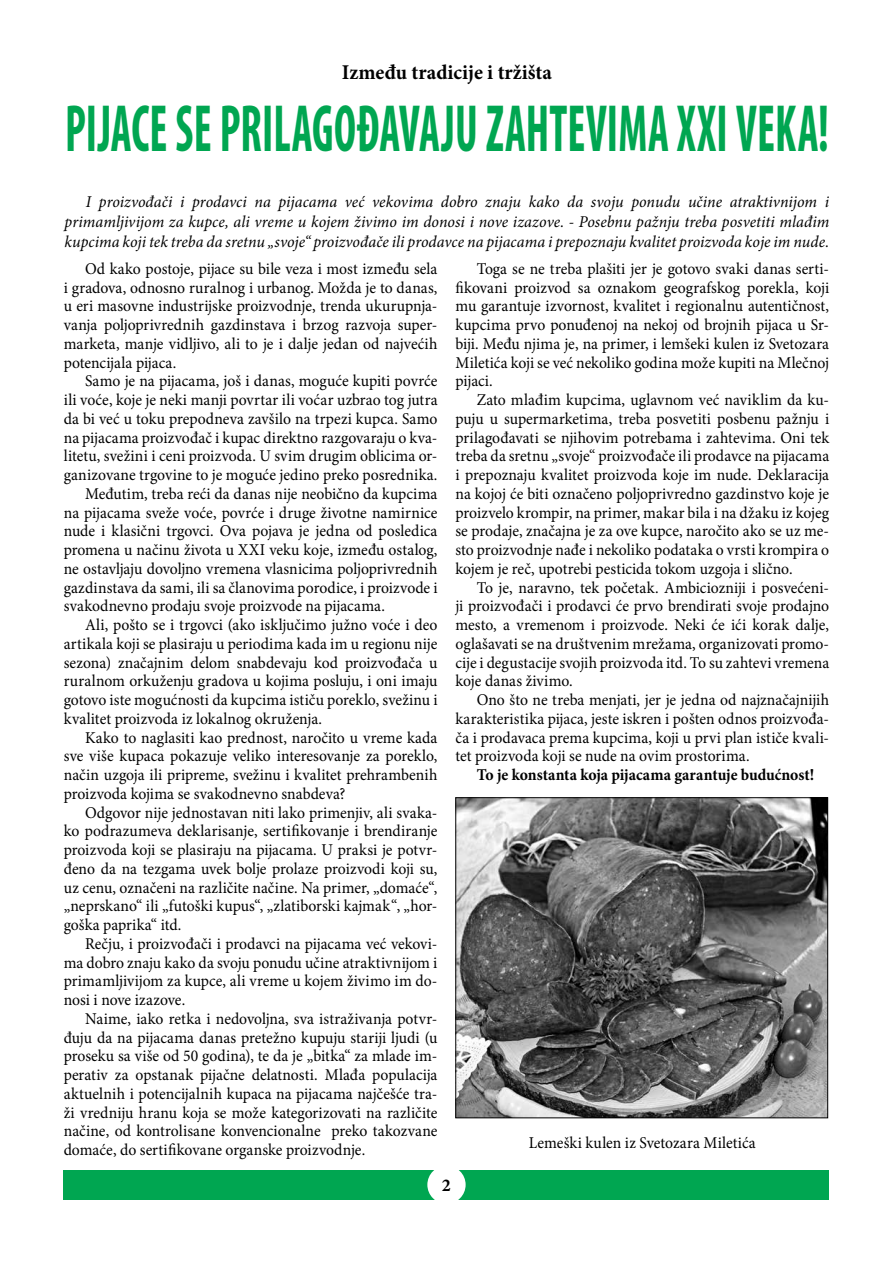
<style>
.page{position:relative;width:893px;height:1263px;background:#fff}
.page>*{position:absolute;margin:0;border:0;box-sizing:border-box;transform-origin:0 0}
.t1{font:700 condensed 67.2px "Myriad Pro";letter-spacing:.005em;color:#00a651;scale:.68 1}
.t2{font:700 21px "Minion Pro";color:#000}
.t3{font:700 18px "Minion Pro";color:#000}
.t4{font:16.5px/18.8px "Minion Pro";color:#000;text-align:justify;scale:.95 1}
.t5{font:italic 16.5px/19.8px "Minion Pro";color:#000;text-align:justify}
.t6{font:700 16.5px "Minion Pro";letter-spacing:-.005em;color:#000;scale:.95 1}
</style>
<div class="page">
<img style="left:457px;top:799px;width:369px;height:317px">
<div style="left:455px;top:797px;width:373px;height:321px;border:1px solid #000"></div>
<div style="left:64px;top:1170px;width:765px;height:29px;background:#00a651"></div>
<div style="left:427px;top:1165px;width:39px;height:39px;background:#fff;border-radius:50%"></div>
<p class="t2" style="left:342px;top:58px;width:212px">Između tradicije i tržišta</p>
<h1 class="t1" style="left:65px;top:92px;width:1125px">PIJACE SE PRILAGOĐAVAJU ZAHTEVIMA XXI VEKA!</h1>
<p class="t5" style="left:65px;top:192px;width:766px;text-indent:21px">I proizvođači i prodavci na pijacama već vekovima dobro znaju kako da svoju ponudu učine atraktivnijom i primamljivijom za kupce, ali vreme u kojem živimo im donosi i nove izazove. - Posebnu pažnju treba posvetiti mlađim kupcima koji tek treba da sretnu „svoje“ proizvođače ili prodavce na pijacama i prepoznaju kvalitet proizvoda koje im nude.</p>
<p class="t4" style="left:64px;top:259px;width:395px;text-indent:21px">Od kako postoje, pijace su bile veza i most između sela i gradova, odnosno ruralnog i urbanog. Možda je to danas, u eri masovne industrijske proizvodnje, trenda ukurupnja&shy;vanja poljoprivrednih gazdinstava i brzog razvoja super&shy;marketa, manje vidljivo, ali to je i dalje jedan od najvećih potencijala pijaca.</p>
<p class="t4" style="left:85px;top:372px;width:372px">Samo je na pijacama, još i danas, moguće kupiti povrće</p>
<p class="t4" style="left:64px;top:390px;width:395px">ili voće, koje je neki manji povrtar ili voćar uzbrao tog jutra</p>
<p class="t4" style="left:64px;top:409px;width:395px">da bi već u toku prepodneva zavšilo na trpezi kupca. Samo</p>
<p class="t4" style="left:64px;top:428px;width:395px">na pijacama proizvođač i kupac direktno razgovaraju o kva-</p>
<p class="t4" style="left:64px;top:447px;width:395px">litetu, svežini i ceni proizvoda. U svim drugim oblicima or-</p>
<p class="t4" style="left:64px;top:465px;width:395px">ganizovane trgovine to je moguće jedino preko posrednika.</p>
<p class="t4" style="left:85px;top:484px;width:372px">Međutim, treba reći da danas nije neobično da kupcima</p>
<p class="t4" style="left:64px;top:503px;width:395px">na pijacama sveže voće, povrće i druge životne namirnice</p>
<p class="t4" style="left:64px;top:522px;width:395px">nude i klasični trgovci. Ova pojava je jedna od posledica</p>
<p class="t4" style="left:64px;top:540px;width:395px">promena u načinu života u XXI veku koje, između ostalog,</p>
<p class="t4" style="left:64px;top:559px;width:395px">ne ostavljaju dovoljno vremena vlasnicima poljoprivrednih</p>
<p class="t4" style="left:64px;top:578px;width:395px">gazdinstava da sami, ili sa članovima porodice, i proizvode i</p>
<p class="t4" style="left:64px;top:597px;width:340px">svakodnevno prodaju svoje proizvode na pijacama.</p>
<p class="t4" style="left:85px;top:615px;width:372px">Ali, pošto se i trgovci (ako isključimo južno voće i deo</p>
<p class="t4" style="left:64px;top:634px;width:395px">artikala koji se plasiraju u periodima kada im u regionu nije</p>
<p class="t4" style="left:64px;top:653px;width:395px">sezona) značajnim delom snabdevaju kod proizvođača u</p>
<p class="t4" style="left:64px;top:672px;width:395px">ruralnom orkuženju gradova u kojima posluju, i oni imaju</p>
<p class="t4" style="left:64px;top:690px;width:395px">gotovo iste mogućnosti da kupcima ističu poreklo, svežinu i</p>
<p class="t4" style="left:64px;top:709px;width:273px">kvalitet proizvoda iz lokalnog okruženja.</p>
<p class="t4" style="left:85px;top:728px;width:373px">Kako to naglasiti kao prednost, naročito u vreme kada</p>
<p class="t4" style="left:64px;top:747px;width:395px">sve više kupaca pokazuje veliko interesovanje za poreklo,</p>
<p class="t4" style="left:64px;top:765px;width:395px">način uzgoja ili pripreme, svežinu i kvalitet prehrambenih</p>
<p class="t4" style="left:64px;top:784px;width:298px">proizvoda kojima se svakodnevno snabdeva?</p>
<p class="t4" style="left:85px;top:803px;width:372px">Odgovor nije jednostavan niti lako primenjiv, ali svaka-</p>
<p class="t4" style="left:64px;top:822px;width:395px">ko podrazumeva deklarisanje, sertifikovanje i brendiranje</p>
<p class="t4" style="left:64px;top:840px;width:395px">proizvoda koji se plasiraju na pijacama. U praksi je potvr-</p>
<p class="t4" style="left:64px;top:859px;width:395px">đeno da na tezgama uvek bolje prolaze proizvodi koji su,</p>
<p class="t4" style="left:64px;top:878px;width:395px">uz cenu, označeni na različite načine. Na primer, „domaće“,</p>
<p class="t4" style="left:64px;top:897px;width:395px">„neprskano“ ili „futoški kupus“, „zlatiborski kajmak“, „hor-</p>
<p class="t4" style="left:64px;top:915px;width:125px">goška paprika“ itd.</p>
<p class="t4" style="left:85px;top:934px;width:372px">Rečju, i proizvođači i prodavci na pijacama već vekovi-</p>
<p class="t4" style="left:64px;top:953px;width:395px">ma dobro znaju kako da svoju ponudu učine atraktivnijom i</p>
<p class="t4" style="left:64px;top:972px;width:395px">primamljivijom za kupce, ali vreme u kojem živimo im do-</p>
<p class="t4" style="left:64px;top:990px;width:129px">nosi i nove izazove.</p>
<p class="t4" style="left:85px;top:1009px;width:372px">Naime, iako retka i nedovoljna, sva istraživanja potvr-</p>
<p class="t4" style="left:64px;top:1028px;width:395px">đuju da na pijacama danas pretežno kupuju stariji ljudi (u</p>
<p class="t4" style="left:64px;top:1047px;width:395px">proseku sa više od 50 godina), te da je „bitka“ za mlade im-</p>
<p class="t4" style="left:64px;top:1065px;width:395px">perativ za opstanak pijačne delatnosti. Mlađa populacija</p>
<p class="t4" style="left:64px;top:1084px;width:395px">aktuelnih i potencijalnih kupaca na pijacama najčešće tra-</p>
<p class="t4" style="left:64px;top:1103px;width:395px">ži vredniju hranu koja se može kategorizovati na različite</p>
<p class="t4" style="left:64px;top:1122px;width:395px">načine, od kontrolisane konvencionalne preko takozvane</p>
<p class="t4" style="left:64px;top:1140px;width:319px">domaće, do sertifikovane organske proizvodnje.</p>
<p class="t4" style="left:455px;top:259px;width:395px;text-indent:21px">Toga se ne treba plašiti jer je gotovo svaki danas serti&shy;fikovani proizvod sa oznakom geografskog porekla, koji mu garantuje izvornost, kvalitet i regionalnu autentičnost, kupcima prvo ponuđenoj na nekoj od brojnih pijaca u Sr&shy;biji. Među njima je, na primer, i lemšeki kulen iz Svetozara Miletića koji se već nekoliko godina može kupiti na Mlečnoj pijaci.</p>
<p class="t4" style="left:455px;top:390px;width:395px;text-indent:21px">Zato mlađim kupcima, uglavnom već naviklim da ku&shy;puju u supermarketima, treba posvetiti posbenu pažnju i prilagođavati se njihovim potrebama i zahtevima. Oni tek treba da sretnu „svoje“ proizvođače ili prodavce na pijacama i prepoznaju kvalitet proizvoda koje im nude. Deklaracija na kojoj će biti označeno poljoprivredno gazdinstvo koje je proizvelo krompir, na primer, makar bila i na džaku iz kojeg se prodaje, značajna je za ove kupce, naročito ako se uz me&shy;sto proizvodnje nađe i nekoliko podataka o vrsti krompira o kojem je reč, upotrebi pesticida tokom uzgoja i slično.</p>
<p class="t4" style="left:455px;top:578px;width:395px;text-indent:21px">To je, naravno, tek početak. Ambiciozniji i posvećeni&shy;ji proizvođači i prodavci će prvo brendirati svoje prodajno mesto, a vremenom i proizvode. Neki će ići korak dalje, oglašavati se na društvenim mrežama, organizovati promo&shy;cije i degustacije svojih proizvoda itd. To su zahtevi vremena koje danas živimo.</p>
<p class="t4" style="left:455px;top:690px;width:395px;text-indent:21px">Ono što ne treba menjati, jer je jedna od najznačajnijih karakteristika pijaca, jeste iskren i pošten odnos proizvođa&shy;ča i prodavaca prema kupcima, koji u prvi plan ističe kvali&shy;tet proizvoda koji se nude na ovim prostorima.</p>
<p class="t6" style="left:477px;top:763px;width:357px">To je konstanta koja pijacama garantuje budućnost!</p>
<p class="t4" style="left:529px;top:1133px;width:240px">Lemeški kulen iz Svetozara Miletića</p>
<p class="t3" style="left:442px;top:1173px;width:10px">2</p>
</div>
